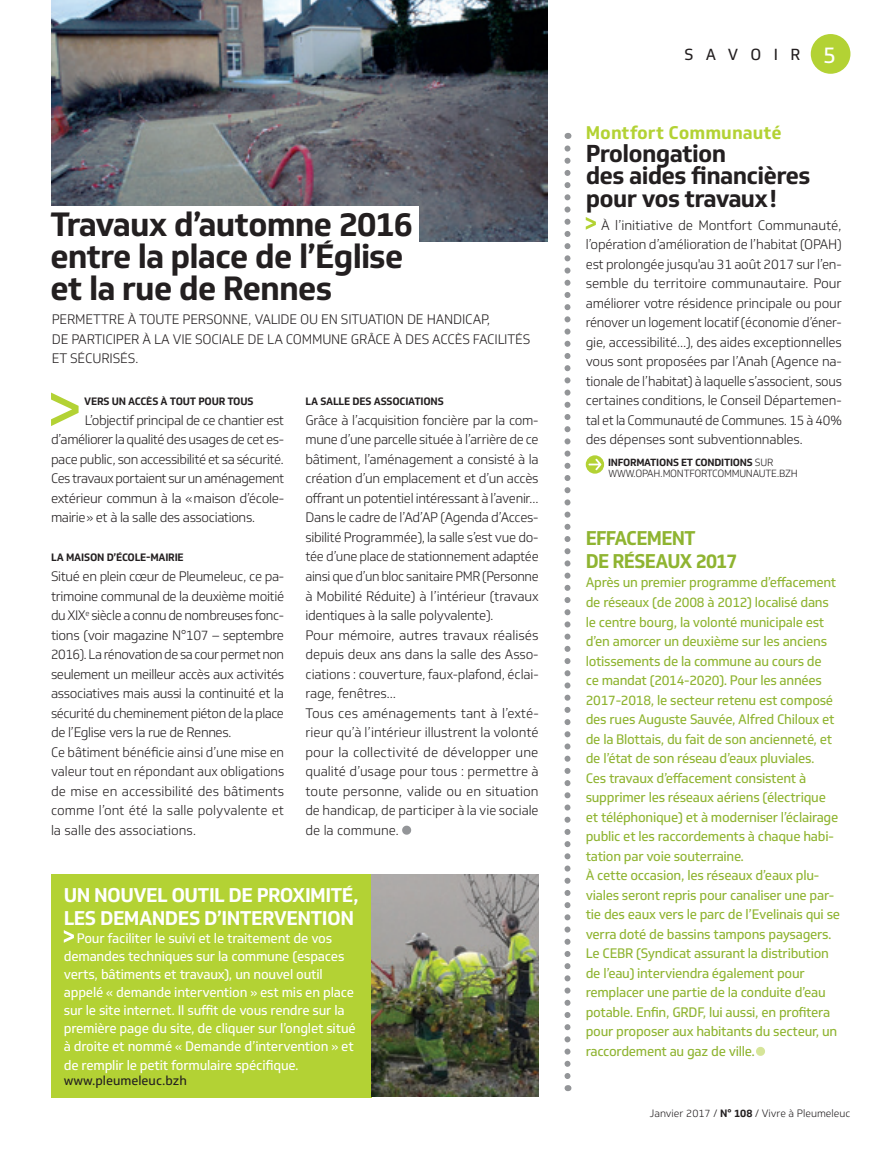
<style>
.page{position:relative;width:893px;height:1149px;background:#fff}
.page>*{position:absolute;margin:0;border:0;box-sizing:border-box;transform-origin:0 0}
.t1{font:33px/31.5px "Soleto Bold new";letter-spacing:-.03em;color:#231f20}
.t2{font:24px/22.5px "Soleto Bold new";letter-spacing:-.03em;color:#231f20}
.t3{font:22.5px "Soleto Regular new";color:#fff}
.t4{font:19.5px/22.5px "Soleto Bold new";letter-spacing:-.03em;color:#fff}
.t5{font:19.5px/22.5px "Soleto Bold new";letter-spacing:-.04em;color:#8fb431}
.t6{font:18px "Soleto Bold new";color:#b3d234}
.t7{font:15.75px "Soleto Regular new";letter-spacing:.8em;color:#231f20}
.t8{font:13.5px/19.5px "Soleto Light new";letter-spacing:-.02em;color:#231f20}
.t9{font:13.5px/19.5px "Soleto Regular new";letter-spacing:-.02em;color:#8fb431}
.t10{font:13.5px/18px "Soleto Regular new";letter-spacing:-.015em;color:#fff}
.t11{font:12.75px "Soleto Regular new";color:#231f20}
.t12{font:10.5px "Soleto Bold new";letter-spacing:-.02em;color:#231f20}
.t13{font:10.5px "Soleto Light new";color:#231f20}
.t14{font:10.2px "Soleto Light new";letter-spacing:-.025em;color:#231f20}
.t15{font:10.2px "Soleto Bold new";letter-spacing:-.025em;color:#231f20}
.s1{font-family:"Soleto Light new"}
.s2{font-family:"Soleto Bold new"}
</style>
<div class="page">
<img style="left:51px;top:0;width:496px;height:241px">
<div style="left:41px;top:206px;width:378px;height:40px;background:#fff"></div>
<svg style="left:51px;top:392px;width:28px;height:34px"></svg>
<svg style="left:402px;top:825px;width:9px;height:9px"></svg>
<div style="left:51px;top:874px;width:320px;height:223px;background:#b3d234"></div>
<svg style="left:64px;top:930px;width:10px;height:12px"></svg>
<svg style="left:756px;top:1046px;width:9px;height:9px"></svg>
<svg style="left:586px;top:455px;width:18px;height:18px"></svg>
<svg style="left:586px;top:217px;width:10px;height:12px"></svg>
<div style="left:811px;top:34px;width:39px;height:40px;background:#b3d234;border-radius:50%"></div>
<svg style="left:564px;top:133px;width:6px;height:942px"></svg>
<img style="left:371px;top:874px;width:168px;height:222px">
<h1 class="t1" style="left:50px;top:209px;width:364px">TRAVAUX D’AUTOMNE 2016<br>ENTRE LA PLACE DE L’ÉGLISE<br>ET LA RUE DE RENNES</h1>
<p class="t8" style="left:52px;top:309px;width:480px">perm ettre à toute personne, valide ou en situation de handicap,<br>de participer à la vie sociale de la comm une grâce à des accès facilités et sécurisés.</p>
<p class="t12" style="left:84px;top:395px;width:171px">VERS UN ACCÈS À TOUT POUR TOUS</p>
<p class="t8" style="left:51px;top:410px;width:235px;text-align:justify;text-indent:34px">L’objectif principal de ce chantier est d’améliorer la qualité des usages de cet es&shy;pace public, son accessibilité et sa sécurité.<br>Ces travaux portaient sur un aménagement extérieur commun à la «maison d’école&shy;mairie» et à la salle des associations.</p>
<p class="t12" style="left:51px;top:551px;width:134px">LA MAISON D’ÉCOLE-MAIRIE</p>
<p class="t8" style="left:51px;top:566px;width:235px">Situé en plein cœur de Pleumeleuc, ce pa&shy;trimoine communal de la deuxième moitié du XIX<sup>e</sup> siècle a connu de nombreuses fonc&shy;tions (voir magazine N°107 – septembre 2016). La rénovation de sa cour permet non seulement un meilleur accès aux activités associatives mais aussi la continuité et la sécurité du cheminement piéton de la place de l’Eglise vers la rue de Rennes.<br>Ce bâtiment bénéficie ainsi d’une mise en valeur tout en répondant aux obligations de mise en accessibilité des bâtiments comme l’ont été la salle polyvalente et la salle des associations.</p>
<p class="t12" style="left:305px;top:395px;width:140px">LA SALLE DES ASSOCIATIONS</p>
<p class="t8" style="left:305px;top:410px;width:235px">G râce à l’acquisition foncière par la com&shy;mune d’une parcelle située à l’arrière de ce bâtiment, l’aménagement a consisté à la création d’un emplacement et d’un accès offrant un potentiel intéressant à l’avenir… Dans le cadre de l’Ad’AP (Agenda d’Acces&shy;sibilité Programmée), la salle s’est vue do&shy;tée d’une place de stationnement adaptée ainsi que d’un bloc sanitaire PMR (Personne à Mobilité Réduite) à l’intérieur (travaux identiques à la salle polyvalente).<br>Pour mémoire, autres travaux réalisés depuis deux ans dans la salle des Asso&shy;ciations : couverture, faux-plafond, éclai&shy;rage, fenêtres…<br>Tous ces aménagements tant à l’exté&shy;rieur qu’à l’intérieur illustrent la volonté pour la collectivité de développer une qualité d’usage pour tous : permettre à toute personne, valide ou en situation de handicap, de participer à la vie sociale de la commune.</p>
<h3 class="t4" style="left:64px;top:883px;width:296px">UN NOUVEL OUTIL DE PROXIMITÉ,<br>LES DEMANDES D’INTERVENTION</h3>
<p class="t10" style="left:64px;top:928px;width:293px;text-indent:13px">Pour faciliter le suivi et le traitement de vos demandes techniques sur la commune (espaces verts, bâtiments et travaux), un nouvel outil appelé « demande intervention » est mis en place sur le site internet. I l suffit de vous rendre sur la première page du site, de cliquer sur l’onglet situé à droite et nommé « Demande d’intervention » et</p>
<p class="t10" style="left:64px;top:1056px;width:236px">de remplir le petit formulaire spécifique.</p>
<p class="t11" style="left:64px;top:1072px;width:125px">www.pleumeleuc.bzh</p>
<p class="t7" style="left:684px;top:45px;width:118px">savoir</p>
<h3 class="t3" style="left:823px;top:41px;width:15px">5</h3>
<h3 class="t6" style="left:586px;top:121px;width:197px">MONTFORT COMMUNAUTÉ</h3>
<h2 class="t2" style="left:586px;top:142px;width:226px">PROLONGATION<br>DES AIDES FINANCIÈRES<br>POUR VOS TRAVAUX!</h2>
<p class="t8" style="left:586px;top:215px;width:258px;text-align:justify;text-indent:15px">À l’initiative de Montfort Communauté, l’opération d’amélioration de l’habitat (OPAH) est prolongée jusqu'au 31 août 2017 sur l’en&shy;semble du territoire communautaire. Pour améliorer votre résidence principale ou pour rénover un logement locatif (économie d’éner&shy;gie, accessibilité…), des aides exceptionnelles vous sont proposées par l’Anah (Agence na&shy;tionale de l’habitat) à laquelle s’associent, sous certaines conditions, le Conseil Départemen&shy;tal et la Communauté de Communes. 15 à 40% des dépenses sont subventionnables.</p>
<p class="t15" style="left:608px;top:456px;width:167px">INFORMATIONS ET CONDITIONS <span class="s1">sur</span></p>
<p class="t14" style="left:608px;top:467px;width:191px">www.opah.m ontfortcomm unaute.bzh</p>
<h3 class="t5" style="left:586px;top:527px;width:153px">EFFACEMENT<br>DE RÉSEAUX 2017</h3>
<p class="t9" style="left:586px;top:573px;width:256px">Après un premier programme d’effacement de réseaux (de 2008 à 2012) localisé dans le centre bourg, la volonté municipale est d’en amorcer un deuxième sur les anciens lotissements de la commune au cours de<br>ce mandat (2014-2020). Pour les années 2017-2018, le secteur retenu est composé des rues Auguste Sauvée, Alfred Chiloux et de la Blottais, du fait de son ancienneté, et de l’état de son réseau d’eaux pluviales.<br>Ces travaux d’effacement consistent à supprimer les réseaux aériens (électrique et téléphonique) et à moderniser l’éclairage public et les raccordements à chaque habi&shy;tation par voie souterraine.<br>À cette occasion, les réseaux d’eaux plu&shy;viales seront repris pour canaliser une par&shy;tie des eaux vers le parc de l’Evelinais qui se verra doté de bassins tampons paysagers.<br>Le CEBR (Syndicat assurant la distribution de l’eau) interviendra également pour remplacer une partie de la conduite d’eau potable. Enfin, GRDF, lui aussi, en profitera pour proposer aux habitants du secteur, un raccordement au gaz de ville.</p>
<p class="t13" style="left:650px;top:1106px;width:202px">Janvier 2017 / <span class="s2">N° 108</span> / Vivre à Pleumeleuc</p>
</div>
